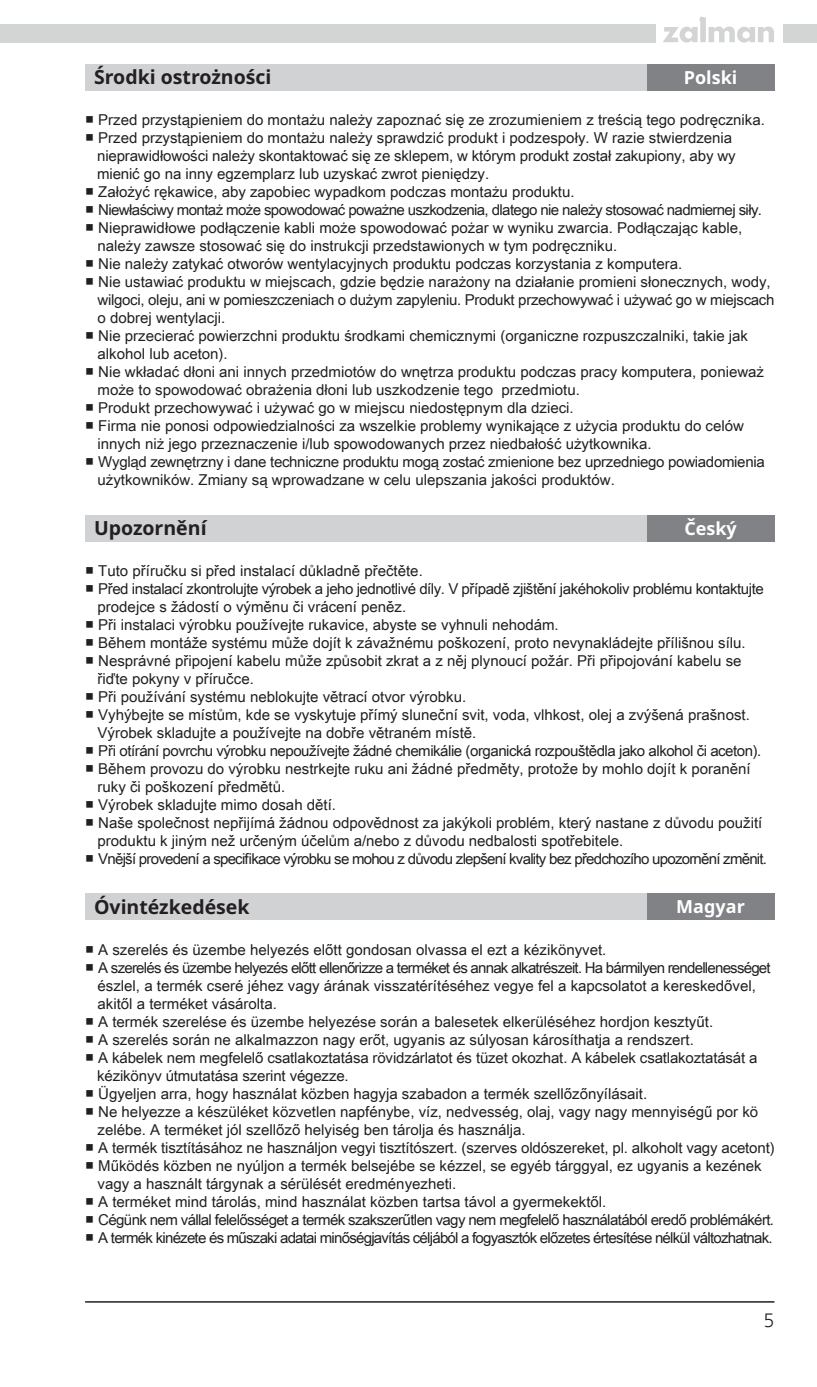
<style>
.page{position:relative;width:817px;height:1387px;background:#fff}
.page>*{position:absolute;margin:0;border:0;box-sizing:border-box;transform-origin:0 0}
.t1{font:700 19.5px "Noto Sans";color:#231f20}
.t2{font:700 18px "Noto Sans";color:#fff}
.t3{font:18px "Nanum Gothic";color:#231f20}
.t4{font:15px "Arial Unicode MS";color:#231f20}
.t5{font:15px "Arial Unicode MS";letter-spacing:-.05em;color:#231f20}
.t6{font:15px "Arial Unicode MS";letter-spacing:-.03em;color:#231f20}
.t7{font:15px "Arial Unicode MS";letter-spacing:-.04em;color:#231f20}
.t8{font:15px "Arial Unicode MS";letter-spacing:-.02em;color:#231f20}
</style>
<div class="page">
<hr style="left:85px;top:1300px;width:689px;height:2px;background:#231f20">
<div style="left:0;top:25px;width:656px;height:18px;background:#d3d4d4"></div>
<div style="left:783px;top:25px;width:33px;height:18px;background:#d3d4d4"></div>
<svg style="left:663px;top:17px;width:111px;height:26px"></svg>
<div style="left:85px;top:64px;width:688px;height:26px;background:#d1d2d4"></div>
<div style="left:85px;top:515px;width:688px;height:26px;background:#d1d2d4"></div>
<div style="left:85px;top:893px;width:688px;height:26px;background:#d1d2d4"></div>
<div style="left:646px;top:64px;width:128px;height:26px;background:#808285"></div>
<div style="left:646px;top:515px;width:128px;height:26px;background:#808285"></div>
<div style="left:646px;top:893px;width:128px;height:26px;background:#808285"></div>
<p class="t1" style="left:94px;top:63px;width:179px">Środki ostrożności</p>
<p class="t4" style="left:85px;top:109px;width:681px">■ Przed przystąpieniem do montażu należy zapoznać się ze zrozumieniem z treścią tego podręcznika.</p>
<p class="t4" style="left:85px;top:127px;width:648px">■ Przed przystąpieniem do montażu należy sprawdzić produkt i podzespoły. W razie stwierdzenia</p>
<p class="t4" style="left:97px;top:145px;width:639px">nieprawidłowości należy skontaktować się ze sklepem, w którym produkt został zakupiony, aby wy</p>
<p class="t4" style="left:97px;top:163px;width:393px">mienić go na inny egzemplarz lub uzyskać zwrot pieniędzy.</p>
<p class="t4" style="left:85px;top:181px;width:491px">■ Założyć rękawice, aby zapobiec wypadkom podczas montażu produktu.</p>
<p class="t7" style="left:85px;top:199px;width:678px">■ Niewłaściwy montaż może spowodować poważne uszkodzenia, dlatego nie należy stosować nadmiernej siły.</p>
<p class="t4" style="left:85px;top:217px;width:658px">■ Nieprawidłowe podłączenie kabli może spowodować pożar w wyniku zwarcia. Podłączając kable,</p>
<p class="t4" style="left:98px;top:235px;width:521px">należy zawsze stosować się do instrukcji przedstawionych w tym podręczniku.</p>
<p class="t4" style="left:85px;top:253px;width:598px">■ Nie należy zatykać otworów wentylacyjnych produktu podczas korzystania z komputera.</p>
<p class="t4" style="left:85px;top:271px;width:687px">■ Nie ustawiać produktu w miejscach, gdzie będzie narażony na działanie promieni słonecznych, wody,</p>
<p class="t8" style="left:98px;top:289px;width:678px">wilgoci, oleju, ani w pomieszczeniach o dużym zapyleniu. Produkt przechowywać i używać go w miejscach</p>
<p class="t4" style="left:98px;top:307px;width:129px">o dobrej wentylacji.</p>
<p class="t4" style="left:85px;top:325px;width:664px">■ Nie przecierać powierzchni produktu środkami chemicznymi (organiczne rozpuszczalniki, takie jak</p>
<p class="t4" style="left:98px;top:343px;width:132px">alkohol lub aceton).</p>
<p class="t4" style="left:85px;top:361px;width:680px">■ Nie wkładać dłoni ani innych przedmiotów do wnętrza produktu podczas pracy komputera, ponieważ</p>
<p class="t4" style="left:98px;top:379px;width:483px">może to spowodować obrażenia dłoni lub uszkodzenie tego przedmiotu.</p>
<p class="t4" style="left:85px;top:397px;width:490px">■ Produkt przechowywać i używać go w miejscu niedostępnym dla dzieci.</p>
<p class="t4" style="left:85px;top:415px;width:660px">■ Firma nie ponosi odpowiedzialności za wszelkie problemy wynikające z użycia produktu do celów</p>
<p class="t4" style="left:98px;top:433px;width:555px">innych niż jego przeznaczenie i/lub spowodowanych przez niedbałość użytkownika.</p>
<p class="t8" style="left:85px;top:451px;width:681px">■ Wygląd zewnętrzny i dane techniczne produktu mogą zostać zmienione bez uprzedniego powiadomienia</p>
<p class="t4" style="left:98px;top:469px;width:518px">użytkowników. Zmiany są wprowadzane w celu ulepszania jakości produktów.</p>
<p class="t1" style="left:94px;top:514px;width:114px">Upozornění</p>
<p class="t2" style="left:683px;top:64px;width:55px">Polski</p>
<p class="t2" style="left:684px;top:515px;width:54px">Český</p>
<p class="t4" style="left:85px;top:559px;width:339px">■ Tuto příručku si před instalací důkladně přečtěte.</p>
<p class="t6" style="left:85px;top:577px;width:680px">■ Před instalací zkontrolujte výrobek a jeho jednotlivé díly. V případě zjištění jakéhokoliv problému kontaktujte</p>
<p class="t4" style="left:98px;top:595px;width:310px">prodejce s žádostí o výměnu či vrácení peněz.</p>
<p class="t4" style="left:85px;top:613px;width:475px">■ Při instalaci výrobku používejte rukavice, abyste se vyhnuli nehodám.</p>
<p class="t4" style="left:85px;top:631px;width:662px">■ Během montáže systému může dojít k závažnému poškození, proto nevynakládejte přílišnou sílu.</p>
<p class="t4" style="left:85px;top:649px;width:657px">■ Nesprávné připojení kabelu může způsobit zkrat a z něj plynoucí požár. Při připojování kabelu se</p>
<p class="t4" style="left:98px;top:667px;width:158px">řiďte pokyny v příručce.</p>
<p class="t4" style="left:85px;top:685px;width:382px">■ Při používání systému neblokujte větrací otvor výrobku.</p>
<p class="t4" style="left:85px;top:703px;width:666px">■ Vyhýbejte se místům, kde se vyskytuje přímý sluneční svit, voda, vlhkost, olej a zvýšená prašnost.</p>
<p class="t4" style="left:98px;top:721px;width:380px">Výrobek skladujte a používejte na dobře větraném místě.</p>
<p class="t6" style="left:85px;top:739px;width:677px">■ Při otírání povrchu výrobku nepoužívejte žádné chemikálie (organická rozpouštědla jako alkohol či aceton).</p>
<p class="t4" style="left:85px;top:757px;width:667px">■ Během provozu do výrobku nestrkejte ruku ani žádné předměty, protože by mohlo dojít k poranění</p>
<p class="t4" style="left:98px;top:775px;width:189px">ruky či poškození předmětů.</p>
<p class="t4" style="left:85px;top:793px;width:252px">■ Výrobek skladujte mimo dosah dětí.</p>
<p class="t4" style="left:85px;top:811px;width:678px">■ Naše společnost nepřijímá žádnou odpovědnost za jakýkoli problém, který nastane z důvodu použití</p>
<p class="t4" style="left:98px;top:829px;width:527px">produktu k jiným než určeným účelům a/nebo z důvodu nedbalosti spotřebitele.</p>
<p class="t5" style="left:85px;top:847px;width:683px">■ Vnější provedení a specifikace výrobku se mohou z důvodu zlepšení kvality bez předchozího upozornění změnit.</p>
<p class="t1" style="left:94px;top:892px;width:157px">Óvintézkedések</p>
<p class="t2" style="left:676px;top:893px;width:70px">Magyar</p>
<p class="t4" style="left:85px;top:938px;width:522px">■ A szerelés és üzembe helyezés előtt gondosan olvassa el ezt a kézikönyvet.</p>
<p class="t5" style="left:85px;top:956px;width:687px">■ A szerelés és üzembe helyezés előtt ellenőrizze a terméket és annak alkatrészeit. Ha bármilyen rendellenességet</p>
<p class="t4" style="left:98px;top:974px;width:659px">észlel, a termék cseré jéhez vagy árának visszatérítéséhez vegye fel a kapcsolatot a kereskedővel,</p>
<p class="t4" style="left:98px;top:992px;width:181px">akitől a terméket vásárolta.</p>
<p class="t4" style="left:85px;top:1010px;width:629px">■ A termék szerelése és üzembe helyezése során a balesetek elkerüléséhez hordjon kesztyűt.</p>
<p class="t4" style="left:85px;top:1028px;width:610px">■ A szerelés során ne alkalmazzon nagy erőt, ugyanis az súlyosan károsíthatja a rendszert.</p>
<p class="t4" style="left:85px;top:1046px;width:673px">■ A kábelek nem megfelelő csatlakoztatása rövidzárlatot és tüzet okozhat. A kábelek csatlakoztatását a</p>
<p class="t4" style="left:97px;top:1064px;width:253px">kézikönyv útmutatása szerint végezze.</p>
<p class="t4" style="left:85px;top:1082px;width:563px">■ Ügyeljen arra, hogy használat közben hagyja szabadon a termék szellőzőnyílásait.</p>
<p class="t4" style="left:85px;top:1100px;width:674px">■ Ne helyezze a készüléket közvetlen napfénybe, víz, nedvesség, olaj, vagy nagy mennyiségű por kö</p>
<p class="t4" style="left:98px;top:1118px;width:429px">zelébe. A terméket jól szellőző helyiség ben tárolja és használja.</p>
<p class="t4" style="left:85px;top:1136px;width:691px">■ A termék tisztításához ne használjon vegyi tisztítószert. (szerves oldószereket, pl. alkoholt vagy acetont)</p>
<p class="t4" style="left:85px;top:1154px;width:677px">■ Működés közben ne nyúljon a termék belsejébe se kézzel, se egyéb tárggyal, ez ugyanis a kezének</p>
<p class="t4" style="left:98px;top:1172px;width:360px">vagy a használt tárgynak a sérülését eredményezheti.</p>
<p class="t4" style="left:85px;top:1190px;width:522px">■ A terméket mind tárolás, mind használat közben tartsa távol a gyermekektől.</p>
<p class="t7" style="left:85px;top:1208px;width:690px">■ Cégünk nem vállal felelősséget a termék szakszerűtlen vagy nem megfelelő használatából eredő problémákért.</p>
<p class="t5" style="left:85px;top:1226px;width:688px">■ A termék kinézete és műszaki adatai minőségjavítás céljából a fogyasztók előzetes értesítése nélkül változhatnak.</p>
<p class="t3" style="left:763px;top:1311px;width:12px">5</p>
</div>
